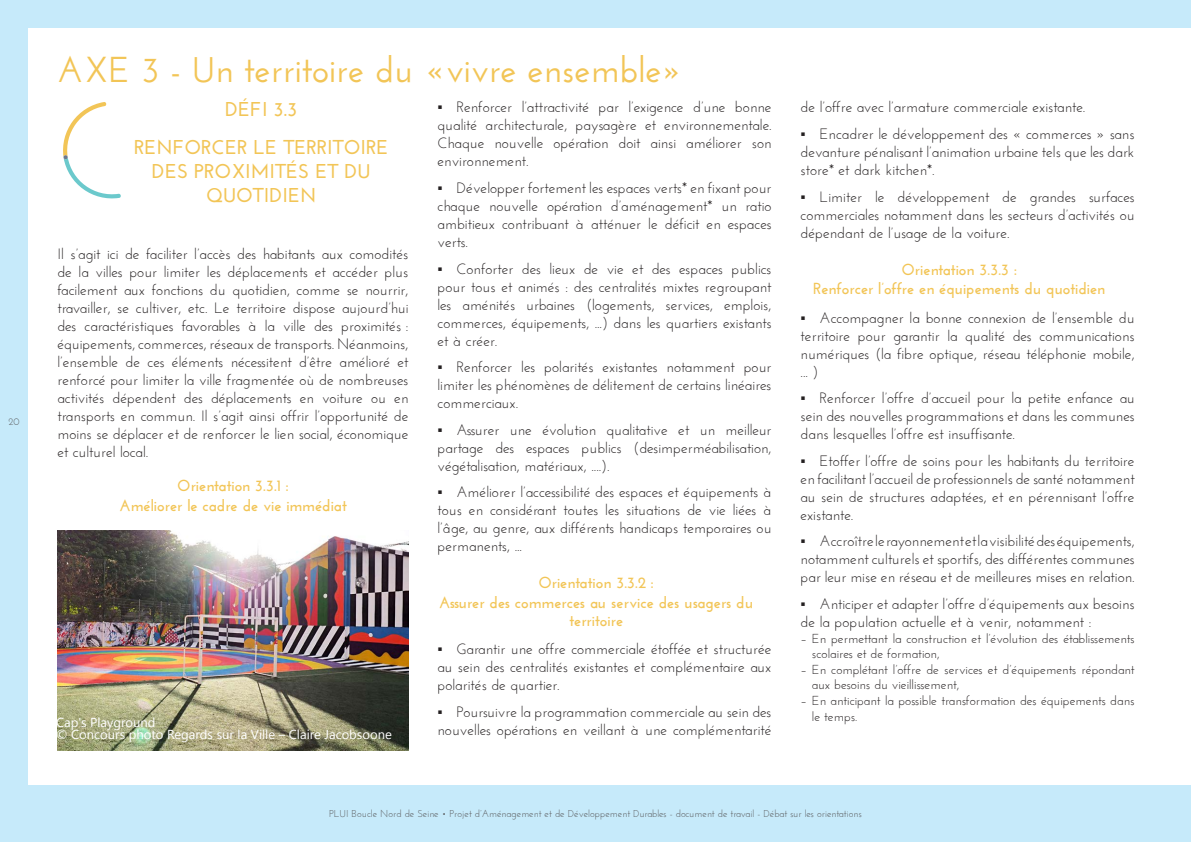
<style>
.page{position:relative;width:1191px;height:842px;background:#c6eafa}
.page>*{position:absolute;margin:0;border:0;box-sizing:border-box;transform-origin:0 0}
.TITRE_ORIENTATION_JA{font:600 36px "Josefin Sans";color:#f2c557}
.TITRE_DEFI_JAUNE{font:700 20px/24px "Josefin Sans";color:#f2c557;text-align:center}
.Titre_sous_orientati{font:700 16px/17.6px "Josefin Sans";color:#f2c557;text-align:center}
.INTRO_GRISE{font:15px/18px "Josefin Sans";color:#231f20;text-align:justify}
.t1{font:13px/15.6px "Josefin Sans";color:#231f20}
.Légende_et_copiright{font:13px "Nirmala UI";color:#fff}
.t2{font:10px "Josefin Sans";color:#57585a}
.s1{font-family:"Calibri"}
</style>
<div class="page">
<div style="left:28px;top:28px;width:1163px;height:757px;background:#fff"></div>
<img style="left:58px;top:530px;width:350px;height:221px">
<svg style="left:63px;top:102px;width:58px;height:97px"></svg>
<p class="t2" style="left:9px;top:415px;width:13px">20</p>
<p class="TITRE_ORIENTATION_JA" style="left:57px;top:47px;width:628px">AXE 3 - Un territoire du «vivre ensemble»</p>
<p class="TITRE_DEFI_JAUNE" style="left:225px;top:97px;width:74px">DÉFI 3.3</p>
<p class="TITRE_DEFI_JAUNE" style="left:134px;top:136px;width:256px">RENFORCER LE TERRITOIRE<br>DES PROXIMITÉS ET DU<br>QUOTIDIEN</p>
<p class="INTRO_GRISE" style="left:57px;top:244px;width:353px">Il s’agit ici de faciliter l’accès des habitants aux comodités de la villes pour limiter les déplacements et accéder plus facilement aux fonctions du quotidien, comme se nourrir, travailler, se cultiver, etc. Le territoire dispose aujourd’hui des caractéristiques favorables à la ville des proximités : équipements, commerces, réseaux de transports. Néanmoins, l’ensemble de ces éléments nécessitent d’être amélioré et renforcé pour limiter la ville fragmentée où de nombreuses activités dépendent des déplacements en voiture ou en transports en commun. Il s’agit ainsi offrir l’opportunité de moins se déplacer et de renforcer le lien social, économique et culturel local.</p>
<p class="Titre_sous_orientati" style="left:177px;top:477px;width:113px">Orientation 3.3.1 :</p>
<p class="Titre_sous_orientati" style="left:119px;top:496px;width:229px">Améliorer le cadre de vie immédiat</p>
<p class="Légende_et_copiright" style="left:56px;top:711px;width:101px">Cap's Playground</p>
<p class="Légende_et_copiright" style="left:56px;top:723px;width:337px">© Concours photo Regards sur la Ville – Claire Jacobsoone</p>
<p class="INTRO_GRISE" style="left:437px;top:98px;width:335px"><span class="s1">▪</span> Renforcer l’attractivité par l’exigence d’une bonne qualité architecturale, paysagère et environnementale.<br>Chaque nouvelle opération doit ainsi améliorer son environnement.</p>
<p class="INTRO_GRISE" style="left:437px;top:179px;width:335px"><span class="s1">▪</span> Développer fortement les espaces verts* en fixant pour chaque nouvelle opération d’aménagement* un ratio ambitieux contribuant à atténuer le déficit en espaces verts.</p>
<p class="INTRO_GRISE" style="left:437px;top:259px;width:335px"><span class="s1">▪</span> Conforter des lieux de vie et des espaces publics pour tous et animés : des centralités mixtes regroupant les aménités urbaines (logements, services, emplois, commerces, équipements, ...) dans les quartiers existants et à créer.</p>
<p class="INTRO_GRISE" style="left:437px;top:358px;width:335px"><span class="s1">▪</span> Renforcer les polarités existantes notamment pour limiter les phénomènes de délitement de certains linéaires commerciaux.</p>
<p class="INTRO_GRISE" style="left:437px;top:420px;width:335px"><span class="s1">▪</span> Assurer une évolution qualitative et un meilleur partage des espaces publics (desimperméabilisation, végétalisation, matériaux, ....).</p>
<p class="INTRO_GRISE" style="left:437px;top:483px;width:335px"><span class="s1">▪</span> Améliorer l’accessibilité des espaces et équipements à tous en considérant toutes les situations de vie liées à l’âge, au genre, aux différents handicaps temporaires ou permanents, ...</p>
<p class="Titre_sous_orientati" style="left:538px;top:574px;width:117px">Orientation 3.3.2 :</p>
<p class="Titre_sous_orientati" style="left:439px;top:594px;width:316px">Assurer des commerces au service des usagers du territoire</p>
<p class="INTRO_GRISE" style="left:437px;top:640px;width:335px"><span class="s1">▪</span> Garantir une offre commerciale étoffée et structurée au sein des centralités existantes et complémentaire aux polarités de quartier.</p>
<p class="INTRO_GRISE" style="left:437px;top:702px;width:335px"><span class="s1">▪</span> Poursuivre la programmation commerciale au sein des nouvelles opérations en veillant à une complémentarité</p>
<p class="INTRO_GRISE" style="left:800px;top:98px;width:286px">de l’offre avec l’armature commerciale existante.</p>
<p class="INTRO_GRISE" style="left:800px;top:125px;width:335px"><span class="s1">▪</span> Encadrer le développement des « commerces » sans devanture pénalisant l’animation urbaine tels que les dark store* et dark kitchen*.</p>
<p class="INTRO_GRISE" style="left:800px;top:187px;width:335px"><span class="s1">▪</span> Limiter le développement de grandes surfaces commerciales notamment dans les secteurs d’activités ou dépendant de l’usage de la voiture.</p>
<p class="Titre_sous_orientati" style="left:901px;top:260px;width:117px">Orientation 3.3.3 :</p>
<p class="Titre_sous_orientati" style="left:813px;top:280px;width:294px">Renforcer l’offre en équipements du quotidien</p>
<p class="INTRO_GRISE" style="left:800px;top:309px;width:335px"><span class="s1">▪</span> Accompagner la bonne connexion de l’ensemble du territoire pour garantir la qualité des communications numériques (la fibre optique, réseau téléphonie mobile, ... )</p>
<p class="INTRO_GRISE" style="left:800px;top:389px;width:335px"><span class="s1">▪</span> Renforcer l’offre d’accueil pour la petite enfance au sein des nouvelles programmations et dans les communes dans lesquelles l’offre est insuffisante.</p>
<p class="INTRO_GRISE" style="left:800px;top:452px;width:335px"><span class="s1">▪</span> Etoffer l’offre de soins pour les habitants du territoire en facilitant l’accueil de professionnels de santé notamment au sein de structures adaptées, et en pérennisant l’offre existante.</p>
<p class="INTRO_GRISE" style="left:800px;top:532px;width:335px"><span class="s1">▪</span> Accroître le rayonnement et la visibilité des équipements, notamment culturels et sportifs, des différentes communes par leur mise en réseau et de meilleures mises en relation.</p>
<p class="INTRO_GRISE" style="left:800px;top:595px;width:335px"><span class="s1">▪</span> Anticiper et adapter l’offre d’équipements aux besoins de la population actuelle et à venir, notamment :</p>
<p class="t1" style="left:812px;top:630px;width:324px;text-indent:-11px">– En permettant la construction et l’évolution des établissements scolaires et de formation,</p>
<p class="t1" style="left:812px;top:661px;width:324px;text-indent:-11px">– En complétant l’offre de services et d’équipements répondant aux besoins du vieillissement,</p>
<p class="t1" style="left:812px;top:692px;width:324px;text-indent:-11px">– En anticipant la possible transformation des équipements dans le temps.</p>
<p class="t2" style="left:329px;top:808px;width:534px">PLUI Boucle Nord de Seine • Projet d’Aménagement et de Développement Durables - document de travail - Débat sur les orientations</p>
</div>
